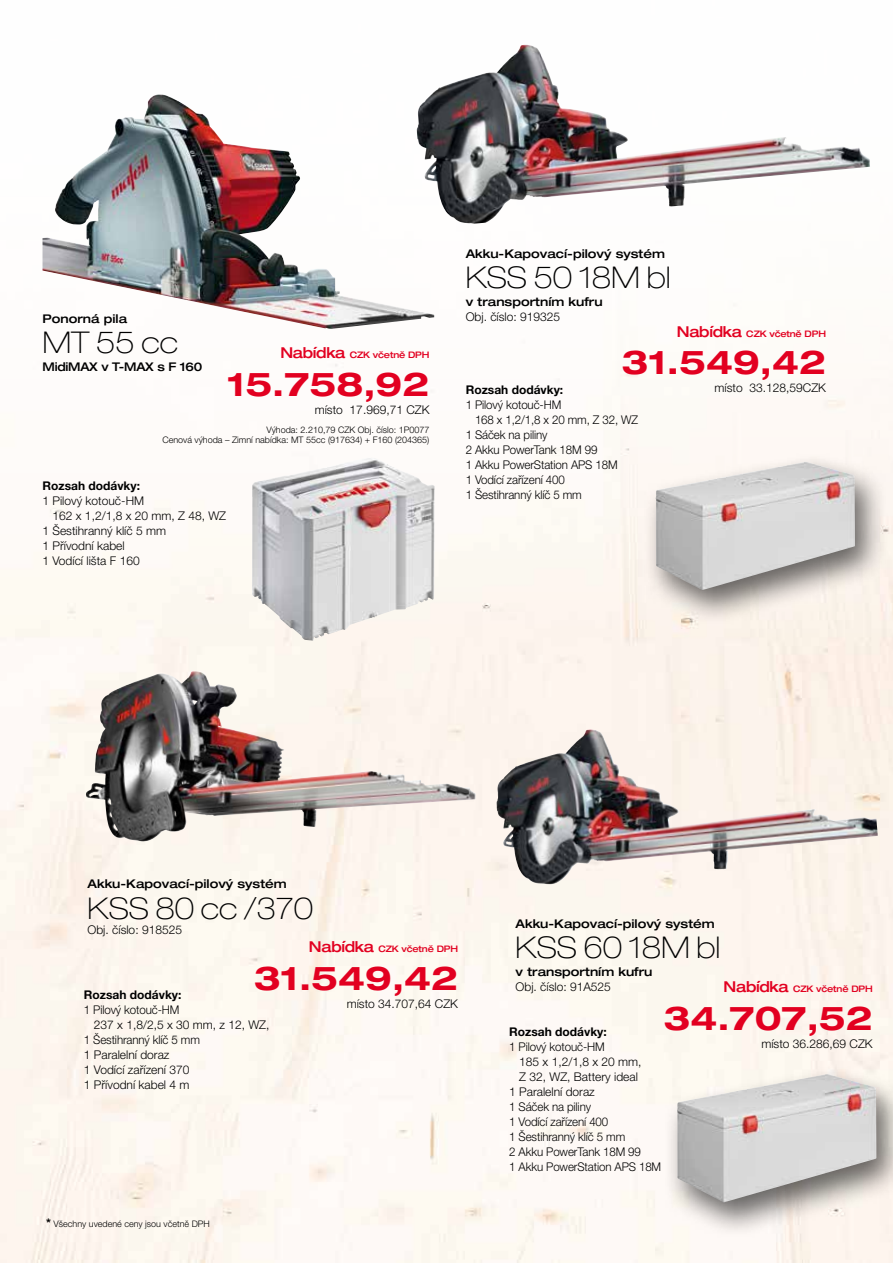
<style>
.page{position:relative;width:893px;height:1263px;background:#fff}
.page>*{position:absolute;margin:0;border:0;box-sizing:border-box;transform-origin:0 0}
.t1{font:700 expanded 33px "Helvetica Neue LT Pro";color:#e20020}
.t2{font:100 expanded 30px "Helvetica Neue LT Pro";color:#000}
.t3{font:300 12px "Helvetica Neue LT Pro";color:#000}
.t4{font:300 12px "Helvetica Neue LT Pro";color:#000;scale:.96 1}
.t5{font:500 expanded 12px "Helvetica Neue LT Pro";color:#000}
.t6{font:700 12px "Helvetica Neue LT Pro";color:#000}
.t7{font:500 expanded 12px "Helvetica Neue LT Pro";letter-spacing:-.02em;color:#000;scale:.96 1}
.t8{font:300 9px/10.8px "Helvetica Neue LT Pro";color:#000;text-align:right}
.t9{font:500 expanded 9px "Helvetica Neue LT Pro";letter-spacing:-.02em;color:#e20020;scale:.96 1}
.s1{font-size:15px}
.s2{font-weight:700;font-size:12px}
</style>
<div class="page">
<img style="left:0;top:44px;width:893px;height:1219px">
<img style="left:252px;top:457px;width:183px;height:184px">
<img style="left:43px;top:95px;width:391px;height:234px">
<img style="left:86px;top:671px;width:390px;height:170px">
<img style="left:417px;top:46px;width:104px;height:178px">
<div style="left:642px;top:453px;width:246px;height:173px;background:#000;opacity:.59"></div>
<img style="left:655px;top:462px;width:200px;height:128px">
<img style="left:496px;top:729px;width:93px;height:112px">
<div style="left:663px;top:1065px;width:230px;height:173px;background:#000;opacity:.59"></div>
<img style="left:677px;top:1074px;width:199px;height:128px">
<p class="t5" style="left:43px;top:311px;width:86px">Ponorná pila</p>
<h2 class="t2" style="left:43px;top:324px;width:137px">MT 55 cc</h2>
<p class="t7" style="left:43px;top:359px;width:168px">MidiMAX v T-MAX s F 160</p>
<p class="t9" style="left:280px;top:349px;width:157px"><span class="s1">Nabídka</span> CZK včetně DPH</p>
<h1 class="t1" style="left:227px;top:362px;width:204px">15.758,92</h1>
<p class="t3" style="left:315px;top:402px;width:116px">místo 17.969,71 CZK</p>
<p class="t8" style="left:162px;top:424px;width:269px">Výhoda: 2.210,79 CZK Obj. číslo: 1P0077<br>Cenová výhoda – Zimní nabídka: MT 55cc (917634) + F160 (204365)</p>
<p class="t6" style="left:43px;top:478px;width:99px">Rozsah dodávky:</p>
<p class="t3" style="left:43px;top:493px;width:103px">1 Pilový kotouč-HM</p>
<p class="t3" style="left:53px;top:508px;width:175px">162 x 1,2/1,8 x 20 mm, Z 48, WZ</p>
<p class="t3" style="left:43px;top:523px;width:125px">1 Šestihranný klíč 5 mm</p>
<p class="t3" style="left:43px;top:538px;width:84px">1 Přívodní kabel</p>
<p class="t3" style="left:43px;top:553px;width:99px">1 Vodící lišta F 160</p>
<p class="t5" style="left:466px;top:246px;width:201px">Akku-Kapovací-pilový systém</p>
<h2 class="t2" style="left:466px;top:259px;width:206px">KSS 50 18M bl</h2>
<p class="t5" style="left:466px;top:294px;width:138px">v transportním kufru</p>
<p class="t3" style="left:466px;top:309px;width:96px">Obj. číslo: 919325</p>
<p class="t9" style="left:677px;top:328px;width:157px"><span class="s1">Nabídka</span> CZK včetně DPH</p>
<h1 class="t1" style="left:622px;top:341px;width:206px">31.549,42</h1>
<p class="t3" style="left:715px;top:380px;width:113px">místo 33.128,59CZK</p>
<p class="t6" style="left:466px;top:382px;width:99px">Rozsah dodávky:</p>
<p class="t4" style="left:466px;top:397px;width:101px">1 Pilový kotouč-HM</p>
<p class="t4" style="left:475px;top:412px;width:172px">168 x 1,2/1,8 x 20 mm, Z 32, WZ</p>
<p class="t4" style="left:466px;top:427px;width:87px">1 Sáček na piliny</p>
<p class="t4" style="left:466px;top:442px;width:139px">2 Akku PowerTank 18M 99</p>
<p class="t4" style="left:466px;top:457px;width:160px">1 Akku PowerStation APS 18M</p>
<p class="t4" style="left:466px;top:472px;width:105px">1 Vodící zařízení 400</p>
<p class="t4" style="left:466px;top:487px;width:122px">1 Šestihranný klíč 5 mm</p>
<p class="t5" style="left:88px;top:876px;width:201px">Akku-Kapovací-pilový systém</p>
<h2 class="t2" style="left:88px;top:889px;width:227px">KSS 80 cc /370</h2>
<p class="t3" style="left:88px;top:922px;width:96px">Obj. číslo: 918525</p>
<p class="t9" style="left:309px;top:943px;width:157px"><span class="s1">Nabídka</span> CZK včetně DPH</p>
<h1 class="t1" style="left:254px;top:956px;width:206px">31.549,42</h1>
<p class="t3" style="left:347px;top:996px;width:113px">místo 34.707,64 CZK</p>
<p class="t6" style="left:84px;top:987px;width:99px">Rozsah dodávky:</p>
<p class="t4" style="left:84px;top:1003px;width:101px">1 Pilový kotouč-HM</p>
<p class="t3" style="left:94px;top:1018px;width:177px">237 x 1,8/2,5 x 30 mm, z 12, WZ,</p>
<p class="t4" style="left:84px;top:1033px;width:122px">1 Šestihranný klíč 5 mm</p>
<p class="t3" style="left:84px;top:1048px;width:87px">1 Paralelní doraz</p>
<p class="t3" style="left:84px;top:1063px;width:107px">1 Vodící zařízení 370</p>
<p class="t3" style="left:84px;top:1078px;width:107px">1 Přívodní kabel 4 m</p>
<p class="t8" style="left:46px;top:1218px;width:165px"><span class="s2">*</span> Všechny uvedené ceny jsou včetně DPH</p>
<p class="t5" style="left:516px;top:916px;width:201px">Akku-Kapovací-pilový systém</p>
<h2 class="t2" style="left:516px;top:929px;width:206px">KSS 60 18M bl</h2>
<p class="t5" style="left:516px;top:964px;width:138px">v transportním kufru</p>
<p class="t3" style="left:516px;top:979px;width:97px">Obj. číslo: 91A525</p>
<p class="t6" style="left:509px;top:1024px;width:99px">Rozsah dodávky:</p>
<p class="t4" style="left:509px;top:1039px;width:101px">1 Pilový kotouč-HM</p>
<p class="t3" style="left:519px;top:1054px;width:124px">185 x 1,2/1,8 x 20 mm,</p>
<p class="t3" style="left:519px;top:1069px;width:120px">Z 32, WZ, Battery ideal</p>
<p class="t3" style="left:509px;top:1084px;width:87px">1 Paralelní doraz</p>
<p class="t4" style="left:509px;top:1099px;width:87px">1 Sáček na piliny</p>
<p class="t4" style="left:509px;top:1114px;width:105px">1 Vodící zařízení 400</p>
<p class="t4" style="left:509px;top:1129px;width:122px">1 Šestihranný klíč 5 mm</p>
<p class="t4" style="left:509px;top:1144px;width:139px">2 Akku PowerTank 18M 99</p>
<p class="t4" style="left:509px;top:1159px;width:160px">1 Akku PowerStation APS 18M</p>
<p class="t9" style="left:724px;top:983px;width:157px"><span class="s1">Nabídka</span> CZK včetně DPH</p>
<h1 class="t1" style="left:664px;top:996px;width:211px">34.707,52</h1>
<p class="t3" style="left:761px;top:1036px;width:113px">místo 36.286,69 CZK</p>
</div>
